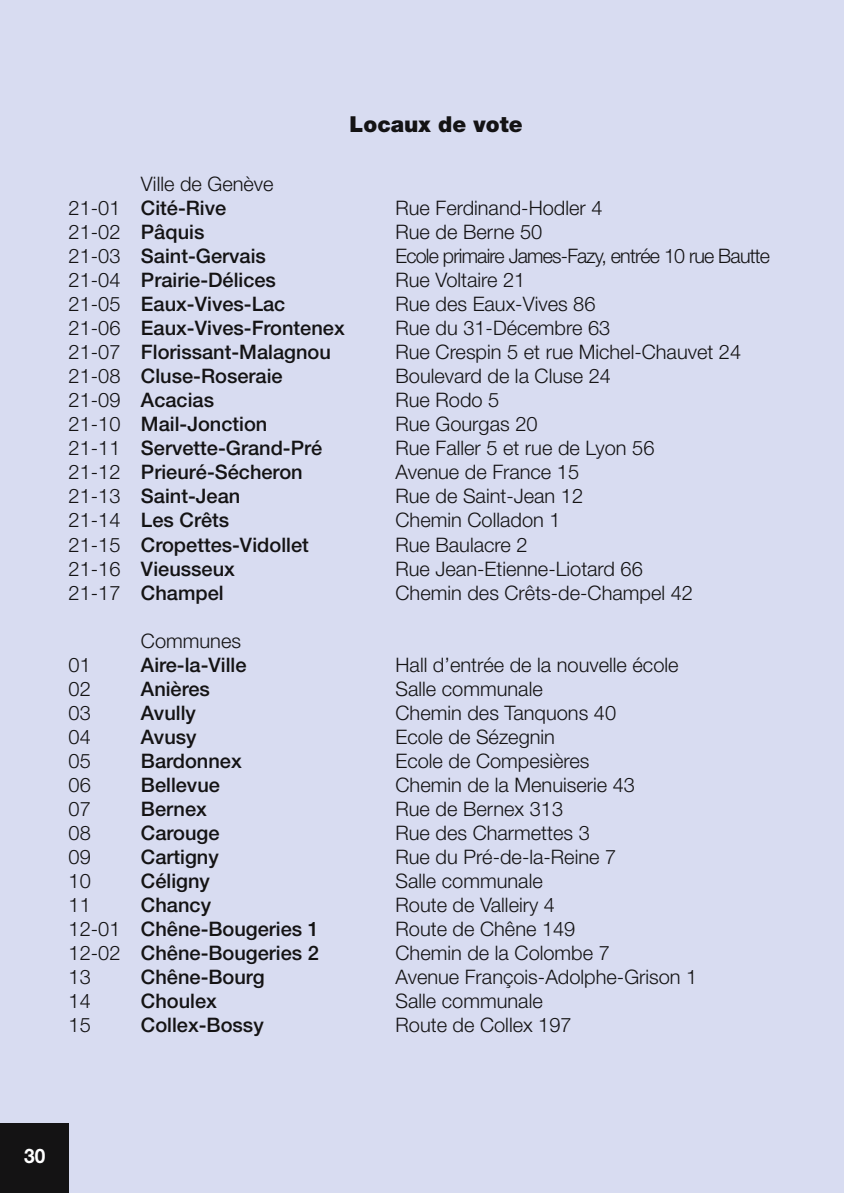
<style>
.page{position:relative;width:844px;height:1193px;background:#fff}
.page>*{position:absolute;margin:0;border:0;box-sizing:border-box;transform-origin:0 0}
.t1{font:900 22px "Helvetica Neue";color:#141314}
.t2{font:20px "Helvetica Neue Light TT";color:#141314}
.t3{font:500 20px "Helvetica Neue";color:#141314}
.t4{font:20px "Helvetica Neue Light TT";letter-spacing:-.04em;color:#141314}
.t5{font:700 20px "Helvetica Neue";color:#fff;scale:.95 1}
.s1{font-family:"Helvetica Neue Light TT";font-weight:400}
</style>
<div class="page">
<div style="left:0;top:0;width:843px;height:1193px;background:#d8dcf1"></div>
<p class="t1" style="left:349px;top:116px;width:174px">Locaux de vote</p>
<p class="t2" style="left:141px;top:177px;width:134px">Ville de Genève</p>
<p class="t3" style="left:68px;top:201px;width:159px"><span class="s1">21-01</span> Cité-Rive</p>
<p class="t2" style="left:395px;top:201px;width:208px">Rue Ferdinand-Hodler 4</p>
<p class="t3" style="left:68px;top:225px;width:137px"><span class="s1">21-02</span> Pâquis</p>
<p class="t2" style="left:395px;top:225px;width:148px">Rue de Berne 50</p>
<p class="t3" style="left:68px;top:249px;width:199px"><span class="s1">21-03</span> Saint-Gervais</p>
<p class="t4" style="left:395px;top:249px;width:376px">Ecole primaire James-Fazy, entrée 10 rue Bautte</p>
<p class="t3" style="left:68px;top:273px;width:209px"><span class="s1">21-04</span> Prairie-Délices</p>
<p class="t2" style="left:395px;top:273px;width:131px">Rue Voltaire 21</p>
<p class="t3" style="left:68px;top:297px;width:218px"><span class="s1">21-05</span> Eaux-Vives-Lac</p>
<p class="t2" style="left:395px;top:297px;width:201px">Rue des Eaux-Vives 86</p>
<p class="t3" style="left:68px;top:321px;width:277px"><span class="s1">21-06</span> Eaux-Vives-Frontenex</p>
<p class="t2" style="left:395px;top:321px;width:216px">Rue du 31-Décembre 63</p>
<p class="t3" style="left:68px;top:345px;width:263px"><span class="s1">21-07</span> Florissant-Malagnou</p>
<p class="t2" style="left:395px;top:345px;width:347px">Rue Crespin 5 et rue Michel-Chauvet 24</p>
<p class="t3" style="left:68px;top:369px;width:215px"><span class="s1">21-08</span> Cluse-Roseraie</p>
<p class="t2" style="left:395px;top:369px;width:217px">Boulevard de la Cluse 24</p>
<p class="t3" style="left:68px;top:393px;width:147px"><span class="s1">21-09</span> Acacias</p>
<p class="t2" style="left:395px;top:393px;width:105px">Rue Rodo 5</p>
<p class="t3" style="left:68px;top:417px;width:200px"><span class="s1">21-10</span> Mail-Jonction</p>
<p class="t2" style="left:395px;top:417px;width:143px">Rue Gourgas 20</p>
<p class="t3" style="left:68px;top:441px;width:255px"><span class="s1">21-11</span> Servette-Grand-Pré</p>
<p class="t2" style="left:395px;top:441px;width:260px">Rue Faller 5 et rue de Lyon 56</p>
<p class="t3" style="left:68px;top:465px;width:235px"><span class="s1">21-12</span> Prieuré-Sécheron</p>
<p class="t2" style="left:395px;top:465px;width:185px">Avenue de France 15</p>
<p class="t3" style="left:68px;top:489px;width:173px"><span class="s1">21-13</span> Saint-Jean</p>
<p class="t2" style="left:395px;top:489px;width:189px">Rue de Saint-Jean 12</p>
<p class="t3" style="left:68px;top:513px;width:162px"><span class="s1">21-14</span> Les Crêts</p>
<p class="t2" style="left:395px;top:513px;width:166px">Chemin Colladon 1</p>
<p class="t3" style="left:68px;top:537px;width:241px"><span class="s1">21-15</span> Cropettes-Vidollet</p>
<p class="t2" style="left:395px;top:537px;width:133px">Rue Baulacre 2</p>
<p class="t3" style="left:68px;top:561px;width:168px"><span class="s1">21-16</span> Vieusseux</p>
<p class="t2" style="left:395px;top:561px;width:249px">Rue Jean-Etienne-Liotard 66</p>
<p class="t3" style="left:68px;top:585px;width:156px"><span class="s1">21-17</span> Champel</p>
<p class="t2" style="left:395px;top:585px;width:299px">Chemin des Crêts-de-Champel 42</p>
<p class="t2" style="left:141px;top:633px;width:101px">Communes</p>
<p class="t2" style="left:68px;top:657px;width:24px">01</p>
<p class="t3" style="left:141px;top:657px;width:107px">Aire-la-Ville</p>
<p class="t2" style="left:395px;top:657px;width:284px">Hall d’entrée de la nouvelle école</p>
<p class="t2" style="left:68px;top:681px;width:24px">02</p>
<p class="t3" style="left:141px;top:681px;width:70px">Anières</p>
<p class="t2" style="left:395px;top:681px;width:149px">Salle communale</p>
<p class="t2" style="left:68px;top:705px;width:24px">03</p>
<p class="t3" style="left:141px;top:705px;width:56px">Avully</p>
<p class="t2" style="left:395px;top:705px;width:222px">Chemin des Tanquons 40</p>
<p class="t2" style="left:68px;top:729px;width:24px">04</p>
<p class="t3" style="left:141px;top:729px;width:57px">Avusy</p>
<p class="t2" style="left:395px;top:729px;width:161px">Ecole de Sézegnin</p>
<p class="t2" style="left:68px;top:753px;width:24px">05</p>
<p class="t3" style="left:141px;top:753px;width:102px">Bardonnex</p>
<p class="t2" style="left:395px;top:753px;width:195px">Ecole de Compesières</p>
<p class="t2" style="left:68px;top:777px;width:24px">06</p>
<p class="t3" style="left:141px;top:777px;width:80px">Bellevue</p>
<p class="t2" style="left:395px;top:777px;width:241px">Chemin de la Menuiserie 43</p>
<p class="t2" style="left:68px;top:801px;width:24px">07</p>
<p class="t3" style="left:141px;top:801px;width:67px">Bernex</p>
<p class="t2" style="left:395px;top:801px;width:169px">Rue de Bernex 313</p>
<p class="t2" style="left:68px;top:825px;width:24px">08</p>
<p class="t3" style="left:141px;top:825px;width:80px">Carouge</p>
<p class="t2" style="left:395px;top:825px;width:196px">Rue des Charmettes 3</p>
<p class="t2" style="left:68px;top:849px;width:24px">09</p>
<p class="t3" style="left:141px;top:849px;width:79px">Cartigny</p>
<p class="t2" style="left:395px;top:849px;width:222px">Rue du Pré-de-la-Reine 7</p>
<p class="t2" style="left:68px;top:873px;width:24px">10</p>
<p class="t3" style="left:141px;top:873px;width:70px">Céligny</p>
<p class="t2" style="left:395px;top:873px;width:149px">Salle communale</p>
<p class="t2" style="left:68px;top:897px;width:24px">11</p>
<p class="t3" style="left:141px;top:897px;width:72px">Chancy</p>
<p class="t2" style="left:395px;top:897px;width:161px">Route de Valleiry 4</p>
<p class="t3" style="left:68px;top:921px;width:252px"><span class="s1">12-01</span> Chêne-Bougeries 1</p>
<p class="t2" style="left:395px;top:921px;width:181px">Route de Chêne 149</p>
<p class="t3" style="left:68px;top:945px;width:252px"><span class="s1">12-02</span> Chêne-Bougeries 2</p>
<p class="t2" style="left:395px;top:945px;width:216px">Chemin de la Colombe 7</p>
<p class="t2" style="left:68px;top:969px;width:24px">13</p>
<p class="t3" style="left:141px;top:969px;width:125px">Chêne-Bourg</p>
<p class="t2" style="left:395px;top:969px;width:303px">Avenue François-Adolphe-Grison 1</p>
<p class="t2" style="left:68px;top:993px;width:24px">14</p>
<p class="t3" style="left:141px;top:993px;width:77px">Choulex</p>
<p class="t2" style="left:395px;top:993px;width:149px">Salle communale</p>
<p class="t2" style="left:68px;top:1017px;width:24px">15</p>
<p class="t3" style="left:141px;top:1017px;width:124px">Collex-Bossy</p>
<p class="t2" style="left:395px;top:1017px;width:178px">Route de Collex 197</p>
<p class="t5" style="left:24px;top:1148px;width:24px">30</p>
</div>
